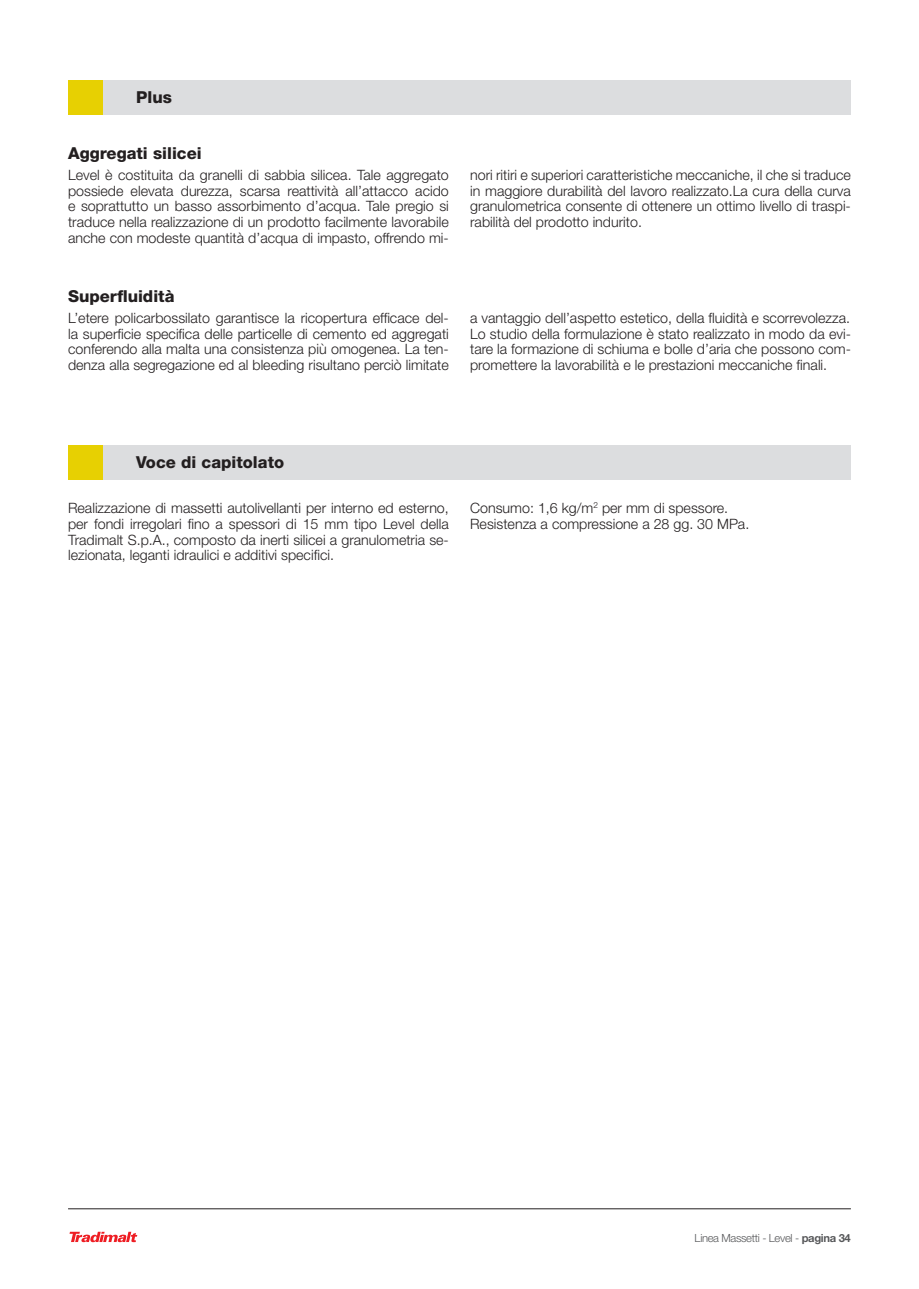
<style>
.page{position:relative;width:919px;height:1289px;background:#fff}
.page>*{position:absolute;margin:0;border:0;box-sizing:border-box;transform-origin:0 0}
.t1{font:800 16.5px "Helvetica Neue LT Std";color:#231f20}
.t2{font:300 14.25px/15.8px "Helvetica Neue LT Std";color:#231f20;text-align:justify}
.t3{font:300 11.25px "Helvetica Neue LT Std";letter-spacing:-.03em;color:#57585a}
.s1{font-weight:700}
</style>
<div class="page">
<svg style="left:69px;top:1231px;width:68px;height:11px"></svg>
<hr style="left:68px;top:1208px;width:782px;height:1px;background:#231f20">
<div style="left:68px;top:445px;width:782px;height:34px;background:#dcdddf"></div>
<div style="left:68px;top:445px;width:34px;height:34px;background:#e7d002"></div>
<div style="left:68px;top:80px;width:782px;height:34px;background:#dcdddf"></div>
<div style="left:68px;top:80px;width:34px;height:34px;background:#e7d002"></div>
<p class="t1" style="left:136px;top:87px;width:37px">Plus</p>
<p class="t1" style="left:68px;top:143px;width:135px">Aggregati silicei</p>
<p class="t2" style="left:68px;top:167px;width:382px">Level è costituita da granelli di sabbia silicea. Tale aggregato possiede elevata durezza, scarsa reattività all’attacco acido e soprattutto un basso assorbimento d’acqua. Tale pregio si traduce nella realizzazione di un prodotto facilmente lavorabile anche con modeste quantità d’acqua di impasto, offrendo mi-</p>
<p class="t2" style="left:470px;top:167px;width:382px">nori ritiri e superiori caratteristiche meccaniche, il che si traduce in maggiore durabilità del lavoro realizzato.La cura della curva granulometrica consente di ottenere un ottimo livello di traspi&shy;rabilità del prodotto indurito.</p>
<p class="t1" style="left:68px;top:286px;width:108px">Superfluidità</p>
<p class="t2" style="left:68px;top:310px;width:382px">L’etere policarbossilato garantisce la ricopertura efficace del&shy;la superficie specifica delle particelle di cemento ed aggregati conferendo alla malta una consistenza più omogenea. La ten&shy;denza alla segregazione ed al bleeding risultano perciò limitate</p>
<p class="t2" style="left:470px;top:310px;width:382px">a vantaggio dell’aspetto estetico, della fluidità e scorrevolezza.<br>Lo studio della formulazione è stato realizzato in modo da evi&shy;tare la formazione di schiuma e bolle d’aria che possono com&shy;promettere la lavorabilità e le prestazioni meccaniche finali.</p>
<p class="t1" style="left:136px;top:452px;width:149px">Voce di capitolato</p>
<p class="t2" style="left:68px;top:500px;width:382px">Realizzazione di massetti autolivellanti per interno ed esterno, per fondi irregolari fino a spessori di 15 mm tipo Level della Tradimalt S.p.A., composto da inerti silicei a granulometria se&shy;lezionata, leganti idraulici e additivi specifici.</p>
<p class="t2" style="left:470px;top:500px;width:281px">Consumo: 1,6 kg/m<sup>2</sup> per mm di spessore.<br>Resistenza a compressione a 28 gg. 30 MPa.</p>
<p class="t3" style="left:694px;top:1231px;width:158px">Linea Massetti - Level - <span class="s1">pagina 34</span></p>
</div>
